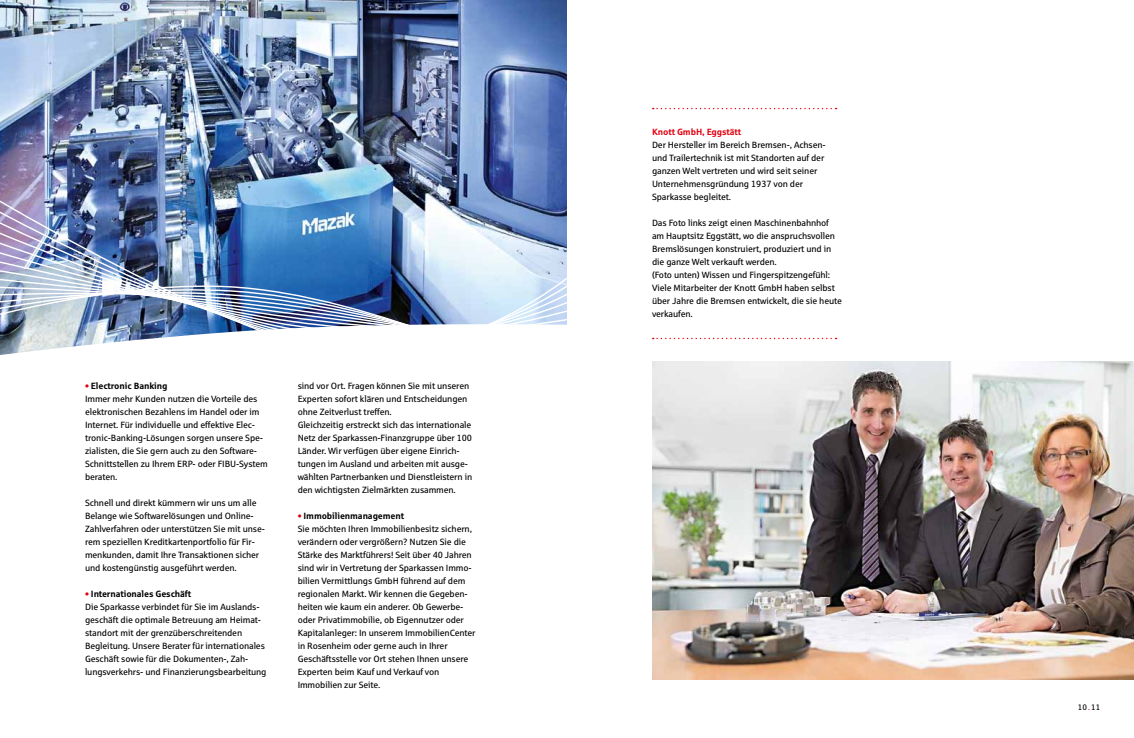
<style>
.page{position:relative;width:1134px;height:738px;background:#fff}
.page>*{position:absolute;margin:0;border:0;box-sizing:border-box;transform-origin:0 0}
.t1{font:9px/13px "Sparkasse Rg";letter-spacing:-.015em;color:#000}
.t2{font:700 9px "Sparkasse Rg";color:#e3000f}
.t3{font:8px "Sparkasse Rg";color:#000}
.s1{font-weight:700;color:#e3000f}
.s2{font-weight:700}
.s3{color:#e3000f}
</style>
<div class="page">
<img style="left:0;top:0;width:567px;height:152px">
<svg style="left:653px;top:337px;width:184px;height:2px"></svg>
<svg style="left:653px;top:108px;width:184px;height:1px"></svg>
<img style="left:0;top:152px;width:567px;height:203px">
<img style="left:652px;top:361px;width:482px;height:318px">
<p class="t1" style="left:85px;top:379px;width:184px"><span class="s1">•</span> <span class="s2">Electronic Banking<br></span>Immer mehr Kunden nutzen die Vorteile des elektronischen Bezahlens im Handel oder im Internet. Für individuelle und effektive Elec&shy;tronic-Banking-Lösungen sorgen unsere Spe&shy;zialisten, die Sie gern auch zu den Software-Schnittstellen zu Ihrem ERP- oder FIBU-System beraten.</p>
<p class="t1" style="left:85px;top:496px;width:180px">Schnell und direkt kümmern wir uns um alle Belange wie Softwarelösungen und Online-Zahlverfahren oder unterstützen Sie mit unse&shy;rem speziellen Kreditkartenportfolio für Fir&shy;menkunden, damit Ihre Transaktionen sicher und kostengünstig ausgeführt werden.</p>
<p class="t1" style="left:85px;top:587px;width:183px"><span class="s1">•</span> <span class="s2">Internationales Geschäft<br></span>Die Sparkasse verbindet für Sie im Auslands&shy;geschäft die optimale Betreuung am Heimat&shy;standort mit der grenzüberschreitenden Begleitung. Unsere Berater für internationales Geschäft sowie für die Dokumenten-, Zah&shy;lungsverkehrs- und Finanzierungsbearbeitung</p>
<p class="t1" style="left:298px;top:378px;width:176px">sind vor Ort. Fragen können Sie mit unseren Experten sofort klären und Entscheidungen ohne Zeitverlust treffen.<br>Gleichzeitig erstreckt sich das internationale Netz der Sparkassen-Finanzgruppe über 100<br>Länder. Wir verfügen über eigene Einrich&shy;tungen im Ausland und arbeiten mit ausge&shy;wählten Partnerbanken und Dienstleistern in den wichtigsten Zielmärkten zusammen.</p>
<p class="t1" style="left:298px;top:508px;width:179px"><span class="s1">•</span> <span class="s2">Immobilienmanagement<br></span>Sie möchten Ihren Immobilienbesitz sichern, verändern oder vergrößern? Nutzen Sie die Stärke des Marktführers! Seit über 40 Jahren sind wir in Vertretung der Sparkassen Immo&shy;bilien Vermittlungs GmbH führend auf dem regionalen Markt. Wir kennen die Gegeben&shy;heiten wie kaum ein anderer. Ob Gewerbe&shy;oder Privatimmobilie, ob Eigennutzer oder Kapitalanleger: In unserem ImmobilienCenter in Rosenheim oder gerne auch in Ihrer Geschäftsstelle vor Ort stehen Ihnen unsere Experten beim Kauf und Verkauf von Immobilien zur Seite.</p>
<p class="t2" style="left:652px;top:126px;width:91px">Knott GmbH , Eggstätt</p>
<p class="t1" style="left:652px;top:138px;width:175px">Der Hersteller im Bereich Bremsen-, Achsen&shy;und Trailertechnik ist mit Standorten auf der ganzen Welt vertreten und wird seit seiner Unternehmensgründung 1937 von der Sparkasse begleitet.</p>
<p class="t1" style="left:652px;top:216px;width:191px">Das Foto links zeigt einen Maschinenbahnhof am Hauptsitz Eggstätt, wo die anspruchsvollen Bremslösungen konstruiert, produziert und in die ganze Welt verkauft werden.<br>(Foto unten) Wissen und Fingerspitzengefühl:<br>Viele Mitarbeiter der Knott GmbH haben selbst über Jahre die Bremsen entwickelt, die sie heute verkaufen.</p>
<p class="t3" style="left:1078px;top:702px;width:24px">10<span class="s3">.</span>11</p>
</div>
